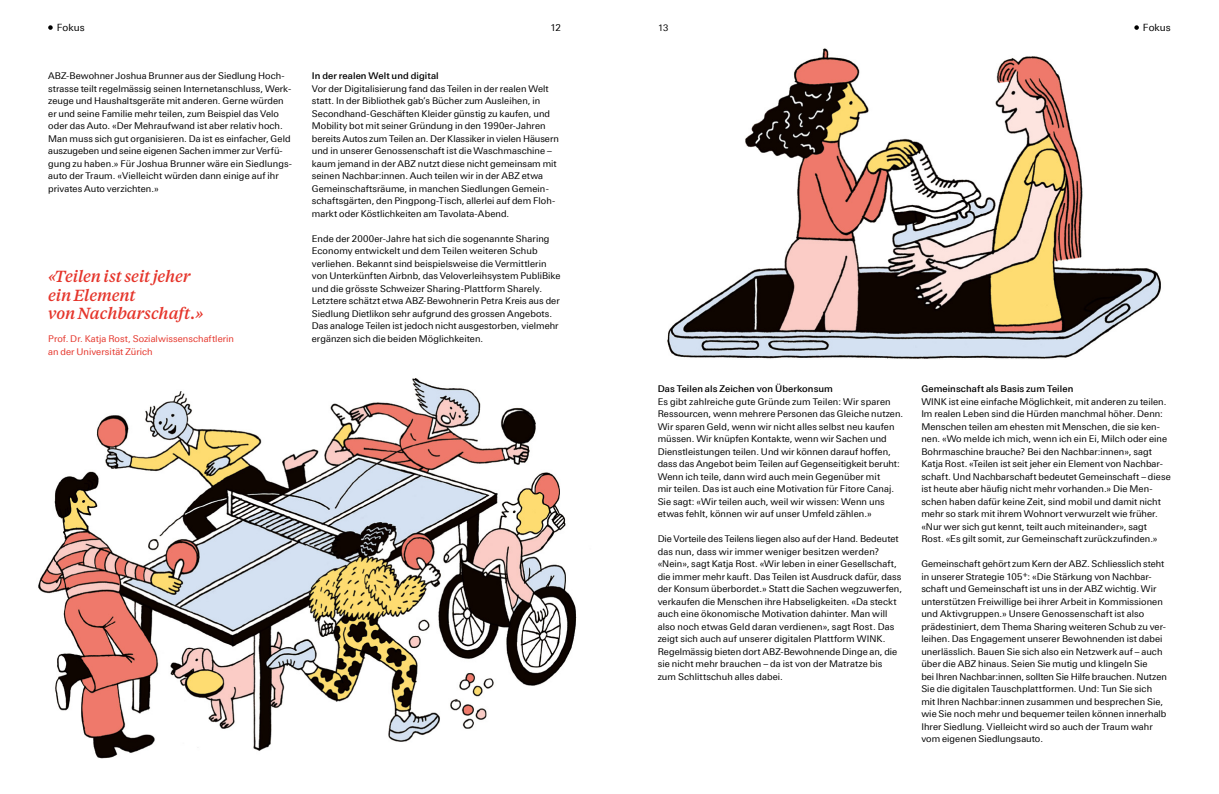
<style>
.page{position:relative;width:1219px;height:794px;background:#fff}
.page>*{position:absolute;margin:0;border:0;box-sizing:border-box;transform-origin:0 0}
.Quote_16_18_75_Abstand_nach{font:italic 500 16px/18.8px "Tiempos Text";letter-spacing:-.01em;color:#e5342a}
.Rubrik_Pagina{font:10px "Linotype Univers 430";letter-spacing:.005em;color:#000}
.Rubrik_Pagina-2{font:9.5px "Linotype Univers 430";color:#000}
.Lauftext_2sp_9_3_12_5{font:9.3px/12.5px "Linotype Univers 430";letter-spacing:.005em;color:#000}
.Lauftext_2sp_9_3_12_5___Zwischentitel{font:500 9.3px "Linotype Univers 530";letter-spacing:.01em;color:#000}
.Lauftext_2sp_9_3_12_5-2{font:9.3px/12.5px "Linotype Univers 430";letter-spacing:.005em;color:#e5342a}
.Rubrik_Pagina-3{font:9px "Linotype Univers 430";color:#000}
</style>
<div class="page">
<img style="left:38px;top:378px;width:539px;height:381px">
<svg style="left:48px;top:25px;width:5px;height:5px"></svg>
<svg style="left:1134px;top:25px;width:5px;height:5px"></svg>
<img style="left:667px;top:48px;width:494px;height:311px">
<p class="Rubrik_Pagina" style="left:57px;top:22px;width:29px">Fokus</p>
<p class="Rubrik_Pagina-2" style="left:551px;top:22px;width:12px">12</p>
<p class="Rubrik_Pagina-3" style="left:658px;top:22px;width:11px">13</p>
<p class="Rubrik_Pagina" style="left:1143px;top:22px;width:29px">Fokus</p>
<p class="Lauftext_2sp_9_3_12_5" style="left:48px;top:70px;width:245px">ABZ-Bewohner Joshua Brunner aus der Siedlung Hoch&shy;strasse teilt regelmässig seinen Internetanschluss, Werk&shy;zeuge und Haushaltsgeräte mit anderen. Gerne würden er und seine Familie mehr teilen, zum Beispiel das Velo oder das Auto. «Der Mehraufwand ist aber relativ hoch.<br>Man muss sich gut organisieren. Da ist es einfacher, Geld auszugeben und seine eigenen Sachen immer zur Verfü&shy;gung zu haben.» Für Joshua Brunner wäre ein Siedlungs&shy;auto der Traum. «Vielleicht würden dann einige auf ihr privates Auto verzichten.»</p>
<p class="Quote_16_18_75_Abstand_nach" style="left:48px;top:266px;width:157px">«Teilen ist seit jeher ein Element<br>von Nachbarschaft.»</p>
<p class="Lauftext_2sp_9_3_12_5-2" style="left:48px;top:332px;width:187px">Prof. Dr. Katja Rost, Sozialwissenschaftlerin an der Universität Zürich</p>
<p class="Lauftext_2sp_9_3_12_5___Zwischentitel" style="left:312px;top:71px;width:128px">In der realen Welt und digital</p>
<p class="Lauftext_2sp_9_3_12_5" style="left:312px;top:82px;width:249px">Vor der Digitalisierung fand das Teilen in der realen Welt statt. In der Bibliothek gab’s Bücher zum Ausleihen, in Secondhand-Geschäften Kleider günstig zu kaufen, und Mobility bot mit seiner Gründung in den 1990er-Jahren bereits Autos zum Teilen an. Der Klassiker in vielen Häusern und in unserer Genossenschaft ist die Waschmaschine – kaum jemand in der ABZ nutzt diese nicht gemeinsam mit seinen Nachbar:innen. Auch teilen wir in der ABZ etwa Gemeinschaftsräume, in manchen Siedlungen Gemein&shy;schaftsgärten, den Pingpong-Tisch, allerlei auf dem Floh&shy;markt oder Köstlichkeiten am Tavolata-Abend.</p>
<p class="Lauftext_2sp_9_3_12_5" style="left:312px;top:232px;width:250px">Ende der 2000er-Jahre hat sich die sogenannte Sharing Economy entwickelt und dem Teilen weiteren Schub verliehen. Bekannt sind beispielsweise die Vermittlerin von Unterkünften Airbnb, das Veloverleihsystem PubliBike und die grösste Schweizer Sharing-Plattform Sharely.<br>Letztere schätzt etwa ABZ-Bewohnerin Petra Kreis aus der Siedlung Dietlikon sehr aufgrund des grossen Angebots.<br>Das analoge Teilen ist jedoch nicht ausgestorben, vielmehr ergänzen sich die beiden Möglichkeiten.</p>
<p class="Lauftext_2sp_9_3_12_5___Zwischentitel" style="left:658px;top:383px;width:177px">Das Teilen als Zeichen von Überkonsum</p>
<p class="Lauftext_2sp_9_3_12_5" style="left:658px;top:395px;width:247px">Es gibt zahlreiche gute Gründe zum Teilen: Wir sparen Ressourcen, wenn mehrere Personen das Gleiche nutzen.<br>Wir sparen Geld, wenn wir nicht alles selbst neu kaufen müssen. Wir knüpfen Kontakte, wenn wir Sachen und Dienstleistungen teilen. Und wir können darauf hoffen, dass das Angebot beim Teilen auf Gegenseitigkeit beruht:<br>Wenn ich teile, dann wird auch mein Gegenüber mit<br>mir teilen. Das ist auch eine Motivation für Fitore Canaj.<br>Sie sagt: «Wir teilen auch, weil wir wissen: Wenn uns etwas fehlt, können wir auf unser Umfeld zählen.»</p>
<p class="Lauftext_2sp_9_3_12_5" style="left:658px;top:532px;width:246px">Die Vorteile des Teilens liegen also auf der Hand. Bedeutet das nun, dass wir immer weniger besitzen werden? «Nein», sagt Katja Rost. «Wir leben in einer Gesellschaft, die immer mehr kauft. Das Teilen ist Ausdruck dafür, dass der Konsum überbordet.» Statt die Sachen wegzuwerfen, verkaufen die Menschen ihre Habseligkeiten. «Da steckt auch eine ökonomische Motivation dahinter. Man will also noch etwas Geld daran verdienen», sagt Rost. Das zeigt sich auch auf unserer digitalen Plattform WINK.<br>Regelmässig bieten dort ABZ-Bewohnende Dinge an, die sie nicht mehr brauchen – da ist von der Matratze bis zum Schlittschuh alles dabei.</p>
<p class="Lauftext_2sp_9_3_12_5___Zwischentitel" style="left:921px;top:383px;width:154px">Gemeinschaft als Basis zum Teilen</p>
<p class="Lauftext_2sp_9_3_12_5" style="left:921px;top:395px;width:251px">WINK ist eine einfache Möglichkeit, mit anderen zu teilen.<br>Im realen Leben sind die Hürden manchmal höher. Denn:<br>Menschen teilen am ehesten mit Menschen, die sie ken&shy;nen. «Wo melde ich mich, wenn ich ein Ei, Milch oder eine Bohrmaschine brauche? Bei den Nachbar:innen», sagt Katja Rost. «Teilen ist seit jeher ein Element von Nachbar&shy;schaft. Und Nachbarschaft bedeutet Gemeinschaft – diese ist heute aber häufig nicht mehr vorhanden.» Die Men&shy;schen haben dafür keine Zeit, sind mobil und damit nicht mehr so stark mit ihrem Wohnort verwurzelt wie früher. «Nur wer sich gut kennt, teilt auch miteinander», sagt Rost. «Es gilt somit, zur Gemeinschaft zurückzufinden.»</p>
<p class="Lauftext_2sp_9_3_12_5" style="left:921px;top:557px;width:247px">Gemeinschaft gehört zum Kern der ABZ. Schliesslich steht in unserer Strategie 105<sup>+</sup>: «Die Stärkung von Nachbar&shy;schaft und Gemeinschaft ist uns in der ABZ wichtig. Wir unterstützen Freiwillige bei ihrer Arbeit in Kommissionen und Aktivgruppen.» Unsere Genossenschaft ist also prädestiniert, dem Thema Sharing weiteren Schub zu ver&shy;leihen. Das Engagement unserer Bewohnenden ist dabei unerlässlich. Bauen Sie sich also ein Netzwerk auf – auch über die ABZ hinaus. Seien Sie mutig und klingeln Sie<br>bei Ihren Nachbar:innen, sollten Sie Hilfe brauchen. Nutzen Sie die digitalen Tauschplattformen. Und: Tun Sie sich mit Ihren Nachbar:innen zusammen und besprechen Sie, wie Sie noch mehr und bequemer teilen können innerhalb Ihrer Siedlung. Vielleicht wird so auch der Traum wahr vom eigenen Siedlungsauto.</p>
</div>
